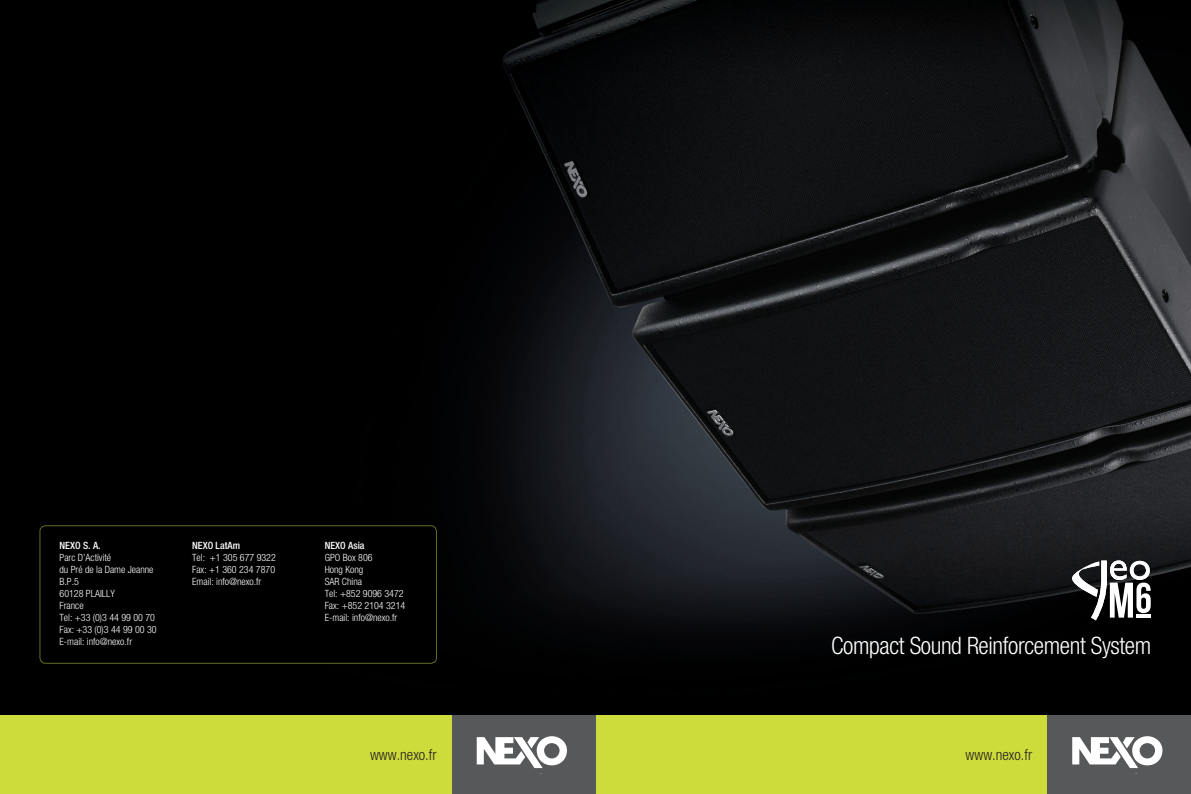
<style>
.page{position:relative;width:1191px;height:794px;background:#fff}
.page>*{position:absolute;margin:0;border:0;box-sizing:border-box;transform-origin:0 0}
.t1{font:300 condensed 24px "Helvetica Neue";letter-spacing:-.015em;color:#fff}
.t2{font:300 condensed 15px "Helvetica Neue";color:#231f20}
.t3{font:300 condensed 10px "Helvetica Neue";color:#fff}
.t4{font:500 condensed 10px "Helvetica Neue";color:#fff}
</style>
<div class="page">
<img style="left:0;top:0;width:1191px;height:715px">
<div style="left:0;top:715px;width:1191px;height:79px;background:#cedc3b"></div>
<div style="left:1047px;top:715px;width:144px;height:79px;background:#57585a"></div>
<svg style="left:1072px;top:736px;width:90px;height:33px"></svg>
<div style="left:452px;top:715px;width:143px;height:79px;background:#57585a"></div>
<svg style="left:477px;top:736px;width:90px;height:33px"></svg>
<div style="left:40px;top:526px;width:396px;height:137px;background:#000;border-radius:6px"></div>
<div style="left:40px;top:525px;width:397px;height:138px;border:1px solid #cedc3b;border-radius:6px"></div>
<svg style="left:1072px;top:560px;width:78px;height:60px"></svg>
<hr style="left:1136px;top:614px;width:15px;height:3px;background:#fff">
<p class="t4" style="left:60px;top:540px;width:43px">NEXO S. A.</p>
<p class="t3" style="left:60px;top:552px;width:53px">Parc D’Activité</p>
<p class="t3" style="left:60px;top:564px;width:96px">du Pré de la Dame Jeanne</p>
<p class="t3" style="left:60px;top:576px;width:21px">B.P.5</p>
<p class="t3" style="left:60px;top:588px;width:57px">60128 PLAILLY</p>
<p class="t3" style="left:60px;top:600px;width:26px">France</p>
<p class="t3" style="left:60px;top:612px;width:97px">Tel: +33 (0)3 44 99 00 70</p>
<p class="t3" style="left:60px;top:624px;width:99px">Fax: +33 (0)3 44 99 00 30</p>
<p class="t3" style="left:60px;top:636px;width:74px">E-mail: info@nexo.fr</p>
<p class="t4" style="left:192px;top:540px;width:49px">NEXO LatAm</p>
<p class="t3" style="left:192px;top:552px;width:85px">Tel: +1 305 677 9322</p>
<p class="t3" style="left:192px;top:564px;width:85px">Fax: +1 360 234 7870</p>
<p class="t3" style="left:192px;top:576px;width:71px">Email: info@nexo.fr</p>
<p class="t4" style="left:325px;top:540px;width:41px">NEXO Asia</p>
<p class="t3" style="left:325px;top:552px;width:49px">GPO Box 806</p>
<p class="t3" style="left:325px;top:564px;width:40px">Hong Kong</p>
<p class="t3" style="left:325px;top:576px;width:39px">SAR China</p>
<p class="t3" style="left:325px;top:588px;width:80px">Tel: +852 9096 3472</p>
<p class="t3" style="left:325px;top:600px;width:82px">Fax: +852 2104 3214</p>
<p class="t3" style="left:325px;top:612px;width:74px">E-mail: info@nexo.fr</p>
<p class="t1" style="left:831px;top:631px;width:321px">Compact Sound Reinforcement System</p>
<p class="t2" style="left:370px;top:746px;width:68px">www.nexo.fr</p>
<p class="t2" style="left:965px;top:746px;width:68px">www.nexo.fr</p>
</div>
